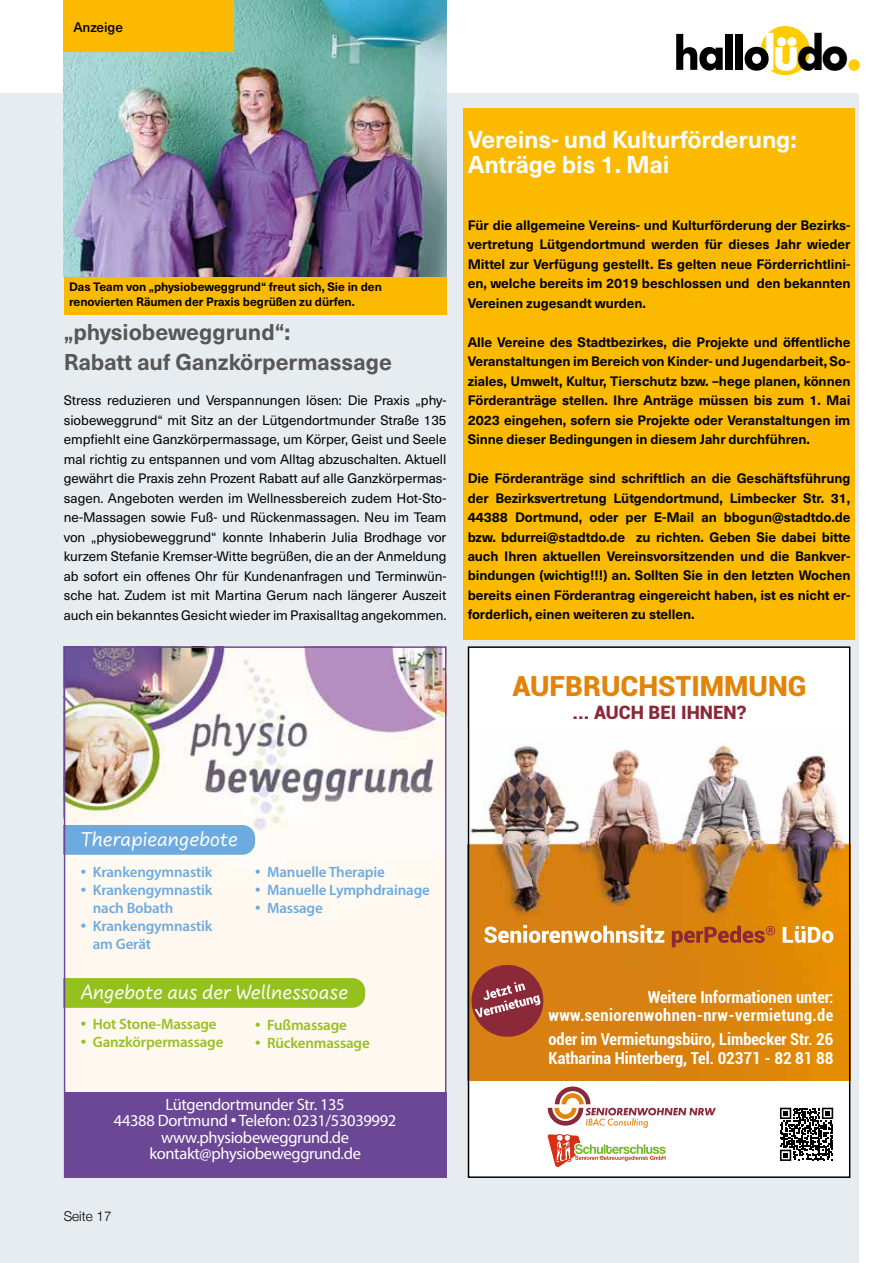
<style>
.page{position:relative;width:893px;height:1263px;background:#fff}
.page>*{position:absolute;margin:0;border:0;box-sizing:border-box;transform-origin:0 0}
.t1{font:700 51px "Futura PT";color:#fff;scale:.89 1}
.t2{font:900 27.75px "Roboto";color:#e18409}
.t3{font:700 24px/25.5px "Neue Haas Unica W1 G";letter-spacing:-.005em;color:#fff}
.t4{font:700 22.5px/30px "Neue Haas Unica W1 G";letter-spacing:-.005em;color:#575756}
.t5{font:21px "Uberhand Pro";color:#fff}
.t6{font:900 18.45px "Roboto";color:#8b2939}
.t7{font:16.5px/16.5px "Myriad Pro";letter-spacing:-.02em;color:#fff;text-align:center}
.t8{font:700 condensed 16.5px/19.5px "Roboto";color:#fff}
.t9{font:700 condensed 16.5px/18px "Roboto";letter-spacing:.025em;color:#fff;text-align:right}
.t10{font:600 15px/18px "Myriad Pro";letter-spacing:-.01em;color:#6dabde}
.t11{font:600 15px "Myriad Pro";letter-spacing:-.01em;color:#95c11f}
.t12{font:700 13.5px/19.5px "Neue Haas Unica W1 G";letter-spacing:-.005em;color:#000;text-align:justify}
.t13{font:13.5px/19.5px "Neue Haas Unica W1 G";letter-spacing:-.005em;color:#000;text-align:justify}
.t14{font:300 13.5px "Helvetica Neue";color:#000}
.t15{font:500 13.5px "Neue Haas Unica W1 G";letter-spacing:-.005em;color:#000}
.t16{font:700 12px/15px "Neue Haas Unica W1 G";letter-spacing:-.005em;color:#000}
.s1{color:#000}
.s2{font-family:"Neue Haas Unica W1 G";font-weight:700}
.s3{font-family:"Neue Haas Unica W1 G";font-weight:500}
</style>
<div class="page">
<div style="left:0;top:94px;width:859px;height:1169px;background:#e7ecf0"></div>
<div style="left:848px;top:59px;width:12px;height:12px;background:#fc0;border-radius:50%"></div>
<div style="left:761px;top:26px;width:49px;height:49px;background:#fc0;border-radius:50%"></div>
<svg style="left:676px;top:34px;width:47px;height:37px"></svg>
<div style="left:725px;top:34px;width:8px;height:36px;background:#000"></div>
<div style="left:735px;top:34px;width:7px;height:36px;background:#000"></div>
<svg style="left:745px;top:47px;width:24px;height:24px"></svg>
<div style="left:777px;top:37px;width:9px;height:9px;background:#fff;border-radius:50%"></div>
<div style="left:787px;top:37px;width:9px;height:9px;background:#fff;border-radius:50%"></div>
<img style="left:67px;top:649px;width:376px;height:444px">
<div style="left:64px;top:1093px;width:382px;height:85px;background:#6c4796"></div>
<svg style="left:67px;top:978px;width:298px;height:30px;background:#96c121"></svg>
<div style="left:67px;top:825px;width:188px;height:30px;background:#6dabde"></div>
<div style="left:64px;top:646px;width:382px;height:532px;border:2px solid #6c4796"></div>
<div style="left:64px;top:276px;width:382px;height:39px;background:#fbba00"></div>
<img style="left:64px;top:0;width:382px;height:276px">
<div style="left:64px;top:0;width:170px;height:51px;background:#fbba00"></div>
<div style="left:468px;top:646px;width:382px;height:532px;background:#fff"></div>
<img style="left:471px;top:743px;width:376px;height:337px">
<svg style="left:547px;top:1086px;width:169px;height:42px"></svg>
<svg style="left:547px;top:1134px;width:119px;height:33px"></svg>
<svg style="left:783px;top:926px;width:50px;height:17px"></svg>
<svg style="left:672px;top:926px;width:103px;height:21px;background:#bd631b"></svg>
<svg style="left:484px;top:925px;width:180px;height:18px"></svg>
<svg style="left:471px;top:961px;width:76px;height:80px;background:#ad563b"></svg>
<svg style="left:780px;top:1108px;width:53px;height:53px"></svg>
<div style="left:468px;top:646px;width:382px;height:532px;border:2px solid #000"></div>
<div style="left:463px;top:108px;width:392px;height:532px;background:#fbba00"></div>
<p class="t15" style="left:73px;top:17px;width:51px">Anzeige</p>
<h1 class="t1" style="left:764px;top:20px;width:97px">lu<span class="s1">do</span></h1>
<p class="t16" style="left:69px;top:278px;width:314px">Das Team von „physiobeweggrund“ freut sich, Sie in den renovierten Räumen der Praxis begrüßen zu dürfen.</p>
<h3 class="t4" style="left:64px;top:315px;width:330px">„physiobeweggrund“:<br>Rabatt auf Ganzkörpermassage</h3>
<p class="t13" style="left:64px;top:390px;width:384px">Stress reduzieren und Verspannungen lösen: Die Praxis „phy&shy;siobeweggrund“ mit Sitz an der Lütgendortmunder Straße 135 empfiehlt eine Ganzkörpermassage, um Körper, Geist und Seele mal richtig zu entspannen und vom Alltag abzuschalten. Aktuell gewährt die Praxis zehn Prozent Rabatt auf alle Ganzkörpermas&shy;sagen. Angeboten werden im Wellnessbereich zudem Hot-Sto&shy;ne-Massagen sowie Fuß- und Rückenmassagen. Neu im Team von „physiobeweggrund“ konnte Inhaberin Julia Brodhage vor kurzem Stefanie Kremser-Witte begrüßen, die an der Anmeldung ab sofort ein offenes Ohr für Kundenanfragen und Terminwün&shy;sche hat. Zudem ist mit Martina Gerum nach längerer Auszeit auch ein bekanntes Gesicht wieder im Praxisalltag angekommen.</p>
<h3 class="t3" style="left:468px;top:125px;width:330px">Vereins- und Kulturförderung:<br>Anträge bis 1. Mai</h3>
<p class="t12" style="left:468px;top:214px;width:384px">Für die allgemeine Vereins- und Kulturförderung der Bezirks&shy;vertretung Lütgendortmund werden für dieses Jahr wieder Mittel zur Verfügung gestellt. Es gelten neue Förderrichtlini&shy;en, welche bereits im 2019 beschlossen und den bekannten Vereinen zugesandt wurden.</p>
<p class="t12" style="left:468px;top:331px;width:384px">Alle Vereine des Stadtbezirkes, die Projekte und öffentliche Veranstaltungen im Bereich von Kinder- und Jugendarbeit, So&shy;ziales, Umwelt, Kultur, Tierschutz bzw. –hege planen, können Förderanträge stellen. Ihre Anträge müssen bis zum 1. Mai 2023 eingehen, sofern sie Projekte oder Veranstaltungen im Sinne dieser Bedingungen in diesem Jahr durchführen.</p>
<p class="t12" style="left:468px;top:468px;width:384px">Die Förderanträge sind schriftlich an die Geschäftsführung der Bezirksvertretung Lütgendortmund, Limbecker Str. 31, 44388 Dortmund, oder per E-Mail an bbogun@stadtdo.de bzw. bdurrei@stadtdo.de zu richten. Geben Sie dabei bitte auch Ihren aktuellen Vereinsvorsitzenden und die Bankver&shy;bindungen (wichtig!!!) an. Sollten Sie in den letzten Wochen bereits einen Förderantrag eingereicht haben, ist es nicht er&shy;forderlich, einen weiteren zu stellen.</p>
<h2 class="t2" style="left:512px;top:667px;width:295px">AUFBRUCHSTIMMUNG</h2>
<h3 class="t6" style="left:572px;top:699px;width:175px">... AUCH BEI IHNEN?</h3>
<h3 class="t5" style="left:81px;top:824px;width:159px">Therapieangebote</h3>
<p class="t10" style="left:81px;top:862px;width:133px"><span class="s2">•</span> Krankengymnastik</p>
<p class="t10" style="left:93px;top:880px;width:121px;text-indent:-12px"><span class="s2">•</span> Krankengymnastik nach Bobath</p>
<p class="t10" style="left:93px;top:916px;width:121px;text-indent:-12px"><span class="s2">•</span> Krankengymnastik am Gerät</p>
<p class="t10" style="left:255px;top:862px;width:131px"><span class="s2">•</span> Manuelle Therapie</p>
<p class="t10" style="left:255px;top:880px;width:176px"><span class="s2">•</span> Manuelle Lymphdrainage</p>
<p class="t10" style="left:255px;top:898px;width:69px"><span class="s2">•</span> Massage</p>
<h3 class="t5" style="left:81px;top:977px;width:269px">Angebote aus der Wellnessoase</h3>
<p class="t11" style="left:81px;top:1015px;width:137px"><span class="s2">•</span> Hot Stone-Massage</p>
<p class="t11" style="left:81px;top:1033px;width:144px"><span class="s2">•</span> Ganzkörpermassage</p>
<p class="t11" style="left:255px;top:1016px;width:93px"><span class="s2">•</span> Fußmassage</p>
<p class="t11" style="left:255px;top:1034px;width:116px"><span class="s2">•</span> Rückenmassage</p>
<p class="t7" style="left:114px;top:1095px;width:284px">Lütgendortmunder Str. 135<br>44388 Dortmund <span class="s3">•</span> Telefon: 0231/53039992 www.physiobeweggrund.de kontakt@physiobeweggrund.de</p>
<p class="t14" style="left:64px;top:1205px;width:49px">Seite 17</p>
<p class="t9" style="left:549px;top:987px;width:286px">Weitere Informationen unter: www.seniorenwohnen-nrw-vermietung.de</p>
<p class="t8" style="left:549px;top:1028px;width:286px">oder im Vermietungsbüro, Limbecker Str. 26<br>Katharina Hinterberg, Tel. 02371 - 82 81 88</p>
</div>
